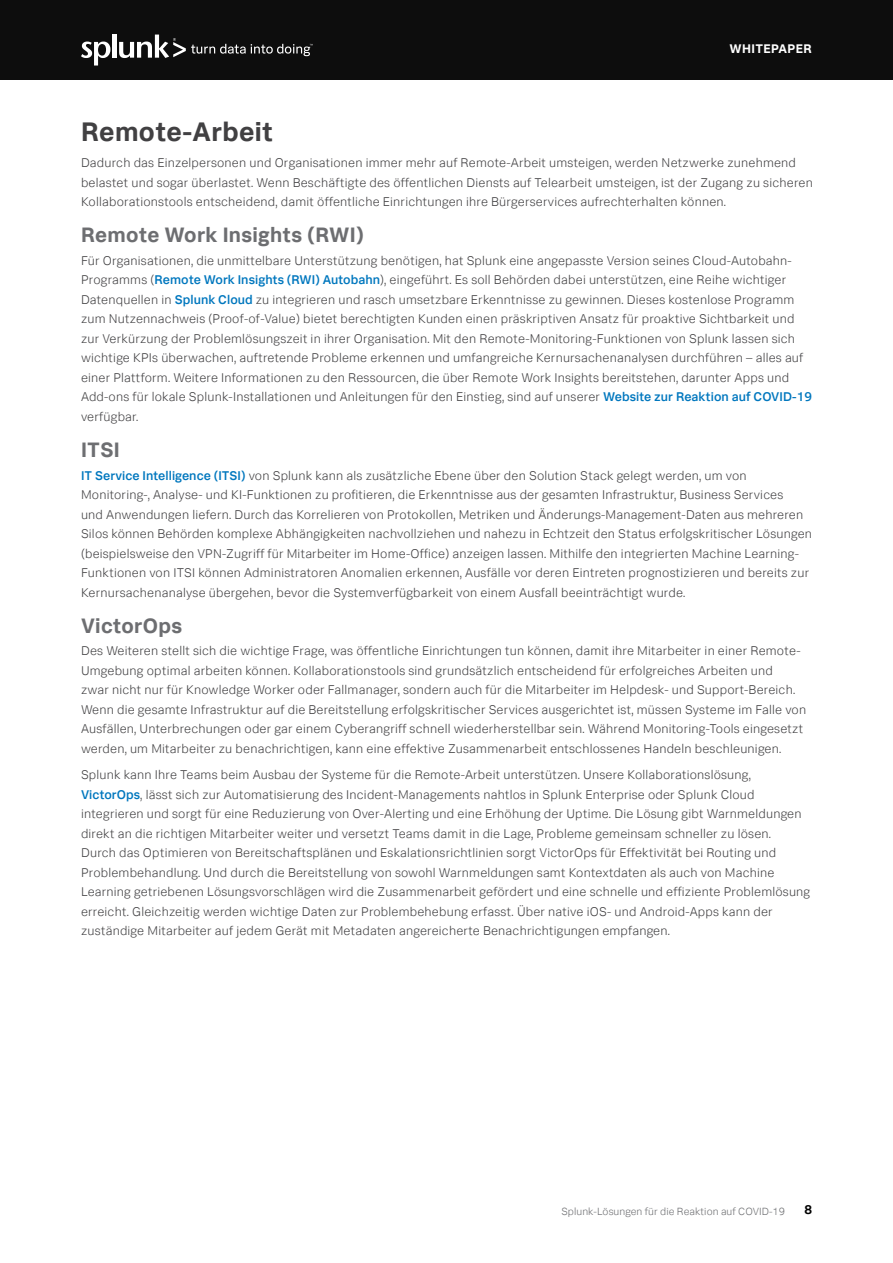
<style>
.page{position:relative;width:893px;height:1263px;background:#fff}
.page>*{position:absolute;margin:0;border:0;box-sizing:border-box;transform-origin:0 0}
.t1{font:700 27px "Splunk Data Sans";letter-spacing:.015em;color:#414042}
.t2{font:700 21px "Splunk Data Sans";letter-spacing:.015em;color:#6d6e71}
.t3{font:300 12.75px/19.5px "Splunk Data Sans";letter-spacing:.015em;color:#414042}
.t4{font:700 12.75px "Splunk Data Sans";color:#000}
.t5{font:700 12.6px "Splunk Data Sans";letter-spacing:.03em;color:#fff}
.t6{font:300 10.5px "Splunk Data Sans";letter-spacing:.005em;color:#6d6e71}
.s1{font-weight:500;color:#0077be}
</style>
<div class="page">
<div style="left:0;top:0;width:893px;height:80px;background:#0d0d0d"></div>
<svg style="left:81px;top:42px;width:29px;height:24px"></svg>
<hr style="left:112px;top:35px;width:4px;height:23px;background:#fff">
<svg style="left:119px;top:35px;width:194px;height:23px"></svg>
<p class="t5" style="left:729px;top:41px;width:84px">WHITEPAPER</p>
<h1 class="t1" style="left:81px;top:115px;width:194px">Remote-Arbeit</h1>
<p class="t3" style="left:81px;top:153px;width:733px">Dadurch das Einzelpersonen und Organisationen immer mehr auf Remote-Arbeit umsteigen, werden Netzwerke zunehmend belastet und sogar überlastet. Wenn Beschäftigte des öffentlichen Diensts auf Telearbeit umsteigen, ist der Zugang zu sicheren<br>Kollaborationstools entscheidend, damit öffentliche Einrichtungen ihre Bürgerservices aufrechterhalten können.</p>
<h2 class="t2" style="left:81px;top:222px;width:285px">Remote Work Insights (RWI)</h2>
<p class="t3" style="left:81px;top:250px;width:733px">Für Organisationen, die unmittelbare Unterstützung benötigen, hat Splunk eine angepasste Version seines Cloud-Autobahn-Programms (<span class="s1">Remote Work Insights (RWI) Autobahn</span>), eingeführt. Es soll Behörden dabei unterstützen, eine Reihe wichtiger Datenquellen in <span class="s1">Splunk Cloud</span> zu integrieren und rasch umsetzbare Erkenntnisse zu gewinnen. Dieses kostenlose Programm zum Nutzennachweis (Proof-of-Value) bietet berechtigten Kunden einen präskriptiven Ansatz für proaktive Sichtbarkeit und zur Verkürzung der Problemlösungszeit in ihrer Organisation. Mit den Remote-Monitoring-Funktionen von Splunk lassen sich wichtige KPIs überwachen, auftretende Probleme erkennen und umfangreiche Kernursachenanalysen durchführen – alles auf einer Plattform. Weitere Informationen zu den Ressourcen, die über Remote Work Insights bereitstehen, darunter Apps und Add-ons für lokale Splunk-Installationen und Anleitungen für den Einstieg, sind auf unserer <span class="s1">Website zur Reaktion auf COVID-19 </span>verfügbar.</p>
<h2 class="t2" style="left:81px;top:437px;width:40px">ITSI</h2>
<p class="t3" style="left:81px;top:465px;width:733px"><span class="s1">IT Service Intelligence (ITSI)</span> von Splunk kann als zusätzliche Ebene über den Solution Stack gelegt werden, um von Monitoring-, Analyse- und KI-Funktionen zu profitieren, die Erkenntnisse aus der gesamten Infrastruktur, Business Services<br>und Anwendungen liefern. Durch das Korrelieren von Protokollen, Metriken und Änderungs-Management-Daten aus mehreren Silos können Behörden komplexe Abhängigkeiten nachvollziehen und nahezu in Echtzeit den Status erfolgskritischer Lösungen (beispielsweise den VPN-Zugriff für Mitarbeiter im Home-Office) anzeigen lassen. Mithilfe den integrierten Machine Learning-Funktionen von ITSI können Administratoren Anomalien erkennen, Ausfälle vor deren Eintreten prognostizieren und bereits zur Kernursachenanalyse übergehen, bevor die Systemverfügbarkeit von einem Ausfall beeinträchtigt wurde.</p>
<h2 class="t2" style="left:81px;top:612px;width:103px">VictorOps</h2>
<p class="t3" style="left:81px;top:641px;width:727px">Des Weiteren stellt sich die wichtige Frage, was öffentliche Einrichtungen tun können, damit ihre Mitarbeiter in einer Remote-Umgebung optimal arbeiten können. Kollaborationstools sind grundsätzlich entscheidend für erfolgreiches Arbeiten und<br>zwar nicht nur für Knowledge Worker oder Fallmanager, sondern auch für die Mitarbeiter im Helpdesk- und Support-Bereich.<br>Wenn die gesamte Infrastruktur auf die Bereitstellung erfolgskritischer Services ausgerichtet ist, müssen Systeme im Falle von Ausfällen, Unterbrechungen oder gar einem Cyberangriff schnell wiederherstellbar sein. Während Monitoring-Tools eingesetzt werden, um Mitarbeiter zu benachrichtigen, kann eine effektive Zusammenarbeit entschlossenes Handeln beschleunigen.</p>
<p class="t3" style="left:81px;top:765px;width:731px">Splunk kann Ihre Teams beim Ausbau der Systeme für die Remote-Arbeit unterstützen. Unsere Kollaborationslösung, <span class="s1">VictorOps</span>, lässt sich zur Automatisierung des Incident-Managements nahtlos in Splunk Enterprise oder Splunk Cloud integrieren und sorgt für eine Reduzierung von Over-Alerting und eine Erhöhung der Uptime. Die Lösung gibt Warnmeldungen direkt an die richtigen Mitarbeiter weiter und versetzt Teams damit in die Lage, Probleme gemeinsam schneller zu lösen.<br>Durch das Optimieren von Bereitschaftsplänen und Eskalationsrichtlinien sorgt VictorOps für Effektivität bei Routing und Problembehandlung. Und durch die Bereitstellung von sowohl Warnmeldungen samt Kontextdaten als auch von Machine Learning getriebenen Lösungsvorschlägen wird die Zusammenarbeit gefördert und eine schnelle und effiziente Problemlösung erreicht. Gleichzeitig werden wichtige Daten zur Problembehebung erfasst. Über native iOS- und Android-Apps kann der zuständige Mitarbeiter auf jedem Gerät mit Metadaten angereicherte Benachrichtigungen empfangen.</p>
<p class="t6" style="left:561px;top:1205px;width:225px">Splunk-Lösungen für die Reaktion auf COVID-19</p>
<p class="t4" style="left:804px;top:1202px;width:9px">8</p>
</div>
